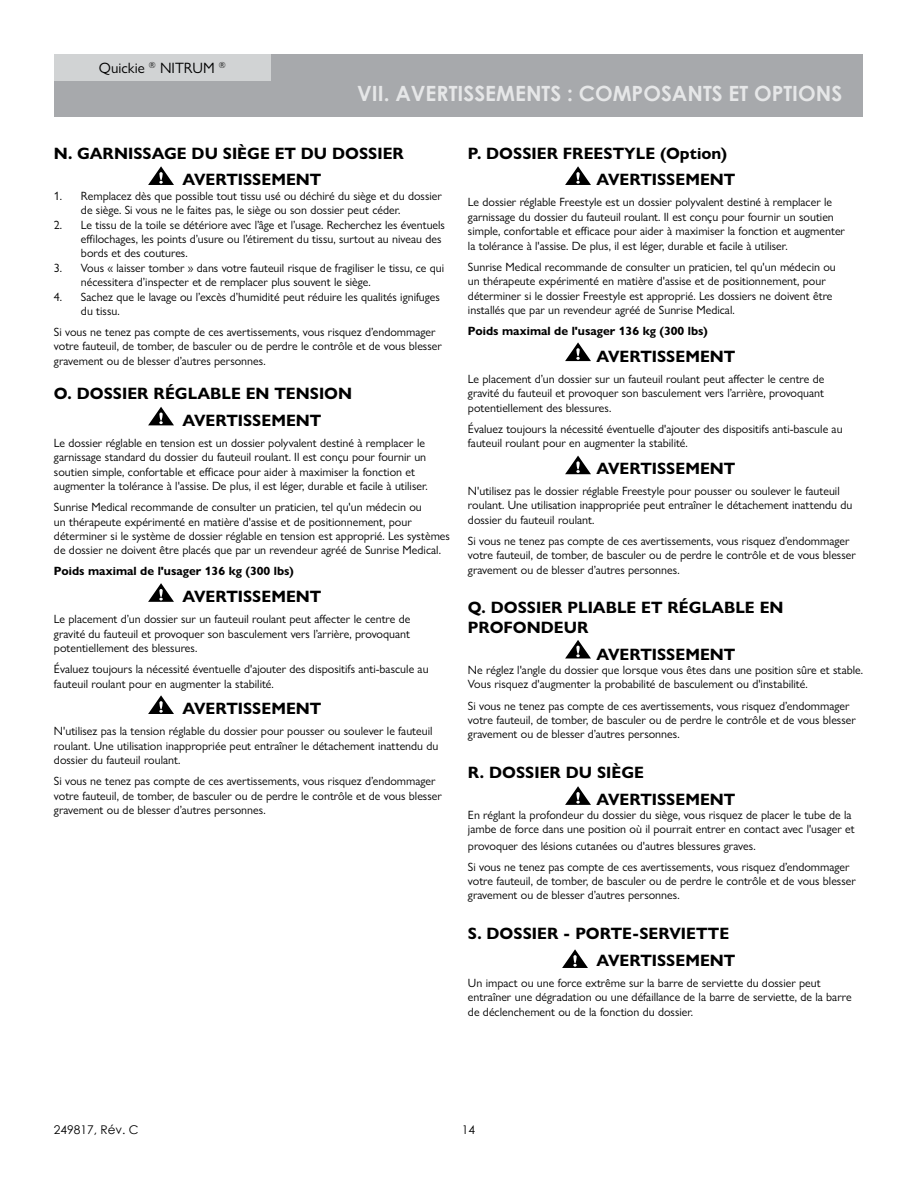
<style>
.page{position:relative;width:918px;height:1188px;background:#fff}
.page>*{position:absolute;margin:0;border:0;box-sizing:border-box;transform-origin:0 0}
.t1{font:700 21px "Century Gothic";color:#e6e7e8}
.t2{font:700 16.5px/26.5px "Gill Sans Nova";color:#000}
.t3{font:15px "Gill Sans Nova";color:#000}
.t4{font:12px/14.4px "Gill Sans Nova";color:#000}
.t5{font:700 12px "Gill Sans Nova";color:#000}
.t6{font:12px "Century Gothic";color:#000}
</style>
<div class="page">
<div style="left:54px;top:54px;width:809px;height:63px;background:#a7a9ac"></div>
<div style="left:54px;top:54px;width:217px;height:26px;background:#d1d3d4"></div>
<svg style="left:148px;top:166px;width:26px;height:19px"></svg>
<svg style="left:148px;top:407px;width:26px;height:18px"></svg>
<svg style="left:148px;top:583px;width:26px;height:19px"></svg>
<svg style="left:148px;top:695px;width:26px;height:19px"></svg>
<svg style="left:565px;top:166px;width:26px;height:19px"></svg>
<svg style="left:565px;top:342px;width:26px;height:19px"></svg>
<svg style="left:565px;top:786px;width:26px;height:19px"></svg>
<svg style="left:562px;top:949px;width:26px;height:19px"></svg>
<svg style="left:565px;top:456px;width:26px;height:18px"></svg>
<svg style="left:565px;top:640px;width:26px;height:18px"></svg>
<p class="t3" style="left:99px;top:59px;width:128px">Quickie <sup>®</sup> NITRUM <sup>®</sup></p>
<h1 class="t1" style="left:357px;top:84px;width:487px">VII. AVERTISSEMENTS : COMPOSANTS ET OPTIONS</h1>
<h2 class="t2" style="left:183px;top:140px;width:223px;text-indent:-129px">N. GARNISSAGE DU SIÈGE ET DU DOSSIER<br>AVERTISSEMENT</h2>
<p class="t4" style="left:81px;top:189px;width:362px;text-indent:-27px">1. Remplacez dès que possible tout tissu usé ou déchiré du siège et du dossier de siège. Si vous ne le faites pas, le siège ou son dossier peut céder.</p>
<p class="t4" style="left:81px;top:217px;width:366px;text-indent:-27px">2. Le tissu de la toile se détériore avec l’âge et l’usage. Recherchez les éventuels effilochages, les points d’usure ou l’étirement du tissu, surtout au niveau des bords et des coutures.</p>
<p class="t4" style="left:81px;top:261px;width:365px;text-indent:-27px">3. Vous « laisser tomber » dans votre fauteuil risque de fragiliser le tissu, ce qui nécessitera d’inspecter et de remplacer plus souvent le siège.</p>
<p class="t4" style="left:81px;top:289px;width:361px;text-indent:-27px">4. Sachez que le lavage ou l’excès d’humidité peut réduire les qualités ignifuges du tissu.</p>
<p class="t4" style="left:54px;top:325px;width:389px">Si vous ne tenez pas compte de ces avertissements, vous risquez d’endommager votre fauteuil, de tomber, de basculer ou de perdre le contrôle et de vous blesser gravement ou de blesser d’autres personnes.</p>
<h2 class="t2" style="left:183px;top:380px;width:171px;text-indent:-129px">O. DOSSIER RÉGLABLE EN TENSION<br>AVERTISSEMENT</h2>
<p class="t4" style="left:54px;top:436px;width:375px">Le dossier réglable en tension est un dossier polyvalent destiné à remplacer le garnissage standard du dossier du fauteuil roulant. Il est conçu pour fournir un soutien simple, confortable et efficace pour aider à maximiser la fonction et augmenter la tolérance à l'assise. De plus, il est léger, durable et facile à utiliser.</p>
<p class="t4" style="left:54px;top:500px;width:398px">Sunrise Medical recommande de consulter un praticien, tel qu'un médecin ou<br>un thérapeute expérimenté en matière d'assise et de positionnement, pour déterminer si le système de dossier réglable en tension est approprié. Les systèmes de dossier ne doivent être placés que par un revendeur agréé de Sunrise Medical.</p>
<p class="t5" style="left:54px;top:565px;width:241px">Poids maximal de l'usager 136 kg (300 lbs)</p>
<h2 class="t2" style="left:183px;top:583px;width:140px">AVERTISSEMENT</h2>
<p class="t4" style="left:54px;top:612px;width:358px;text-align:justify">Le placement d’un dossier sur un fauteuil roulant peut affecter le centre de gravité du fauteuil et provoquer son basculement vers l’arrière, provoquant potentiellement des blessures.</p>
<p class="t4" style="left:54px;top:662px;width:376px">Évaluez toujours la nécessité éventuelle d'ajouter des dispositifs anti-bascule au fauteuil roulant pour en augmenter la stabilité.</p>
<h2 class="t2" style="left:183px;top:695px;width:140px">AVERTISSEMENT</h2>
<p class="t4" style="left:54px;top:724px;width:386px">N'utilisez pas la tension réglable du dossier pour pousser ou soulever le fauteuil roulant. Une utilisation inappropriée peut entraîner le détachement inattendu du dossier du fauteuil roulant.</p>
<p class="t4" style="left:54px;top:774px;width:389px">Si vous ne tenez pas compte de ces avertissements, vous risquez d’endommager votre fauteuil, de tomber, de basculer ou de perdre le contrôle et de vous blesser gravement ou de blesser d’autres personnes.</p>
<h2 class="t2" style="left:597px;top:140px;width:140px;text-indent:-129px">P. DOSSIER FREESTYLE (Option)<br>AVERTISSEMENT</h2>
<p class="t4" style="left:468px;top:195px;width:379px">Le dossier réglable Freestyle est un dossier polyvalent destiné à remplacer le garnissage du dossier du fauteuil roulant. Il est conçu pour fournir un soutien simple, confortable et efficace pour aider à maximiser la fonction et augmenter la tolérance à l'assise. De plus, il est léger, durable et facile à utiliser.</p>
<p class="t4" style="left:468px;top:260px;width:369px">Sunrise Medical recommande de consulter un praticien, tel qu'un médecin ou un thérapeute expérimenté en matière d'assise et de positionnement, pour déterminer si le dossier Freestyle est approprié. Les dossiers ne doivent être installés que par un revendeur agréé de Sunrise Medical.</p>
<p class="t5" style="left:468px;top:324px;width:241px">Poids maximal de l'usager 136 kg (300 lbs)</p>
<h2 class="t2" style="left:597px;top:343px;width:140px">AVERTISSEMENT</h2>
<p class="t4" style="left:468px;top:372px;width:358px;text-align:justify">Le placement d’un dossier sur un fauteuil roulant peut affecter le centre de gravité du fauteuil et provoquer son basculement vers l’arrière, provoquant potentiellement des blessures.</p>
<p class="t4" style="left:468px;top:422px;width:376px">Évaluez toujours la nécessité éventuelle d'ajouter des dispositifs anti-bascule au fauteuil roulant pour en augmenter la stabilité.</p>
<h2 class="t2" style="left:597px;top:455px;width:140px">AVERTISSEMENT</h2>
<p class="t4" style="left:468px;top:484px;width:386px">N'utilisez pas le dossier réglable Freestyle pour pousser ou soulever le fauteuil roulant. Une utilisation inappropriée peut entraîner le détachement inattendu du dossier du fauteuil roulant.</p>
<p class="t4" style="left:468px;top:534px;width:389px">Si vous ne tenez pas compte de ces avertissements, vous risquez d’endommager votre fauteuil, de tomber, de basculer ou de perdre le contrôle et de vous blesser gravement ou de blesser d’autres personnes.</p>
<h2 class="t2" style="left:468px;top:598px;width:317px;line-height:19.8px">Q. DOSSIER PLIABLE ET RÉGLABLE EN<br>PROFONDEUR</h2>
<h2 class="t2" style="left:597px;top:641px;width:140px">AVERTISSEMENT</h2>
<p class="t4" style="left:468px;top:663px;width:397px">Ne réglez l'angle du dossier que lorsque vous êtes dans une position sûre et stable.<br>Vous risquez d'augmenter la probabilité de basculement ou d'instabilité.</p>
<p class="t4" style="left:468px;top:698px;width:389px">Si vous ne tenez pas compte de ces avertissements, vous risquez d’endommager votre fauteuil, de tomber, de basculer ou de perdre le contrôle et de vous blesser gravement ou de blesser d’autres personnes.</p>
<h2 class="t2" style="left:597px;top:759px;width:140px;text-indent:-129px">R. DOSSIER DU SIÈGE<br>AVERTISSEMENT</h2>
<p class="t4" style="left:468px;top:808px;width:388px">En réglant la profondeur du dossier du siège, vous risquez de placer le tube de la jambe de force dans une position où il pourrait entrer en contact avec l'usager et</p>
<p class="t4" style="left:468px;top:835px;width:383px;line-height:21.1px">provoquer des lésions cutanées ou d'autres blessures graves.<br>Si vous ne tenez pas compte de ces avertissements, vous risquez d’endommager</p>
<p class="t4" style="left:468px;top:874px;width:389px">votre fauteuil, de tomber, de basculer ou de perdre le contrôle et de vous blesser gravement ou de blesser d’autres personnes.</p>
<h2 class="t2" style="left:597px;top:920px;width:140px;text-indent:-129px">S. DOSSIER - PORTE-SERVIETTE<br>AVERTISSEMENT</h2>
<p class="t4" style="left:468px;top:976px;width:385px">Un impact ou une force extrême sur la barre de serviette du dossier peut entraîner une dégradation ou une défaillance de la barre de serviette, de la barre de déclenchement ou de la fonction du dossier.</p>
<p class="t6" style="left:54px;top:1124px;width:86px">249817, Rév. C</p>
<p class="t6" style="left:462px;top:1124px;width:15px">14</p>
</div>
